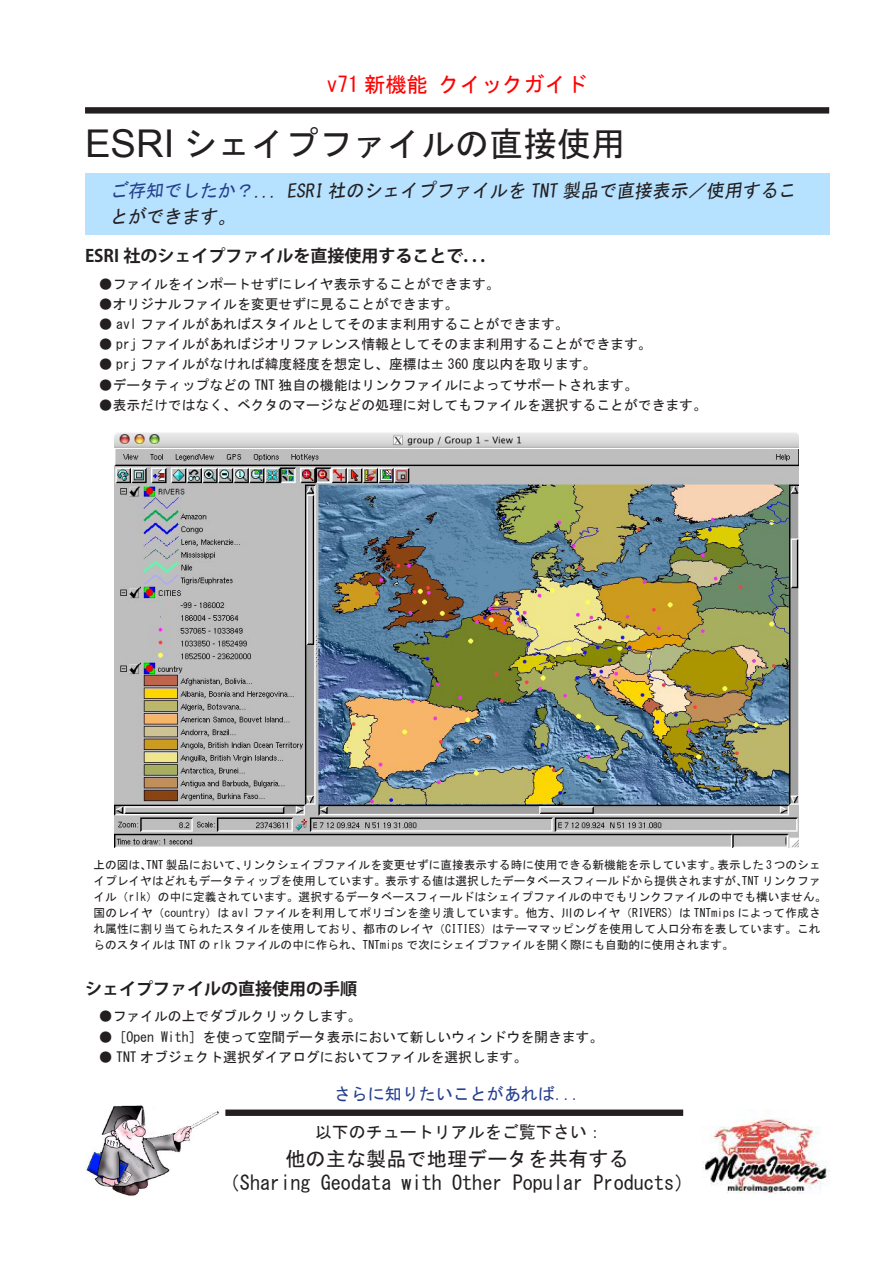
<style>
.page{position:relative;width:893px;height:1263px;background:#fff}
.page>*{position:absolute;margin:0;border:0;box-sizing:border-box;transform-origin:0 0}
.t1{font:38.25px "Arial";color:#231f20}
.t2{font:34.05px "MS Gothic";color:#231f20}
.t3{font:21.3px "MS Gothic";color:#f00}
.t4{font:20.25px "MS Gothic";color:#231f20}
.t5{font:italic 18px "MS Gothic";color:#231f20}
.t6{font:italic 18px/31px "MS Gothic";color:#253f8e;text-align:right}
.t7{font:700 16.95px "Koz Go Pro";color:#231f20}
.t8{font:16.95px "MS Gothic";color:#231f20}
.t9{font:16.95px "MS Gothic";color:#253f8e}
.t10{font:13.8px "MS Gothic";color:#231f20}
.t11{font:11.7px/15.9px "MS Gothic";color:#231f20}
.s1{color:#231f20}
</style>
<div class="page">
<img style="left:86px;top:1105px;width:133px;height:91px">
<div style="left:85px;top:173px;width:744px;height:62px;background:#b6e1ff"></div>
<div style="left:85px;top:107px;width:744px;height:7px;background:#231f20"></div>
<div style="left:225px;top:1109px;width:458px;height:7px;background:#231f20"></div>
<img style="left:703px;top:1110px;width:125px;height:84px">
<img style="left:115px;top:432px;width:684px;height:415px">
<p class="t3" style="left:327px;top:73px;width:102px">v71 新機能</p>
<p class="t3" style="left:438px;top:73px;width:150px">クイックガイド</p>
<p class="t1" style="left:85px;top:119px;width:91px">ESRI</p>
<p class="t2" style="left:183px;top:126px;width:444px">シェイプファイルの直接使用</p>
<p class="t5" style="left:327px;top:192px;width:198px;rotate:-6deg">社のシェイプファイルを</p>
<p class="t6" style="left:108px;top:182px;width:127px;rotate:-6deg">ご存知でしたか<span class="s1">。</span></p>
<p class="t5" style="left:561px;top:188px;width:127px;rotate:-6deg">製品で直接表示</p>
<p class="t5" style="left:286px;top:184px;width:37px;rotate:-6deg">ESRI</p>
<p class="t5" style="left:109px;top:213px;width:109px;rotate:-6deg">とができます</p>
<p class="t7" style="left:85px;top:245px;width:414px">ESRI 社のシェイプファイルを直接使用することで．．．</p>
<p class="t10" style="left:85px;top:277px;width:416px">　●ファイルをインポートせずにレイヤ表示することができます。</p>
<p class="t10" style="left:85px;top:297px;width:375px">　●オリジナルファイルを変更せずに見ることができます。</p>
<p class="t10" style="left:85px;top:317px;width:485px">　● avl ファイルがあればスタイルとしてそのまま利用することができます。</p>
<p class="t10" style="left:85px;top:337px;width:568px">　● prj ファイルがあればジオリファレンス情報としてそのまま利用することができます。</p>
<p class="t10" style="left:85px;top:357px;width:513px">　● prj ファイルがなければ緯度経度を想定し、座標は± 360 度以内を取ります。</p>
<p class="t10" style="left:85px;top:378px;width:554px">　●データティップなどの TNT 独自の機能はリンクファイルによってサポートされます。</p>
<p class="t10" style="left:85px;top:398px;width:623px">　●表示だけではなく、ベクタのマージなどの処理に対してもファイルを選択することができます。</p>
<p class="t5" style="left:705px;top:187px;width:91px;rotate:-6deg">使用するこ</p>
<p class="t11" style="left:242px;top:857px;width:481px">リンクシェイプファイルを変更せずに直接表示する時に使用できる新機能を示しています。</p>
<p class="t11" style="left:146px;top:857px;width:103px">TNT 製品において、</p>
<p class="t11" style="left:717px;top:857px;width:105px">表示した 3 つのシェ</p>
<p class="t11" style="left:94px;top:857px;width:60px">上の図は、</p>
<p class="t11" style="left:94px;top:873px;width:734px">イプレイヤはどれもデータティップを使用しています。表示する値は選択したデータベースフィールドから提供されますが、<br>イル（rlk）の中に定義されています。選択するデータベースフィールドはシェイプファイルの中でもリンクファイルの中でも構いません。国のレイヤ（country）は avl ファイルを利用してポリゴンを塗り潰しています。他方、川のレイヤ（RIVERS）は TNTmips によって作成され属性に割り当てられたスタイルを使用しており、都市のレイヤ（CITIES）はテーママッピングを使用して人口分布を表しています。これらのスタイルは TNT の rlk ファイルの中に作られ、TNTmips で次にシェイプファイルを開く際にも自動的に使用されます。</p>
<p class="t7" style="left:85px;top:978px;width:274px">シェイプファイルの直接使用の手順</p>
<p class="t10" style="left:85px;top:1010px;width:278px">　●ファイルの上でダブルクリックします。</p>
<p class="t10" style="left:161px;top:1030px;width:444px">With］を使って空間データ表示において新しいウィンドウを開きます。</p>
<p class="t11" style="left:742px;top:873px;width:80px">TNT リンクファ</p>
<p class="t10" style="left:85px;top:1030px;width:71px">　●［Open</p>
<p class="t10" style="left:85px;top:1050px;width:444px">　● TNT オブジェクト選択ダイアログにおいてファイルを選択します。</p>
<p class="t9" style="left:334px;top:1085px;width:257px">さらに知りたいことがあれば．．．</p>
<p class="t8" style="left:315px;top:1124px;width:291px">以下のチュートリアルをご覧下さい：</p>
<p class="t4" style="left:285px;top:1148px;width:345px">他の主な製品で地理データを共有する</p>
<p class="t4" style="left:593px;top:1172px;width:102px">Products(</p>
<p class="t4" style="left:220px;top:1172px;width:92px">（Sharing</p>
<p class="t4" style="left:321px;top:1172px;width:72px">Geodata</p>
<p class="t4" style="left:402px;top:1172px;width:42px">with</p>
<p class="t4" style="left:452px;top:1172px;width:52px">Other</p>
<p class="t4" style="left:513px;top:1172px;width:72px">Popular</p>
</div>
